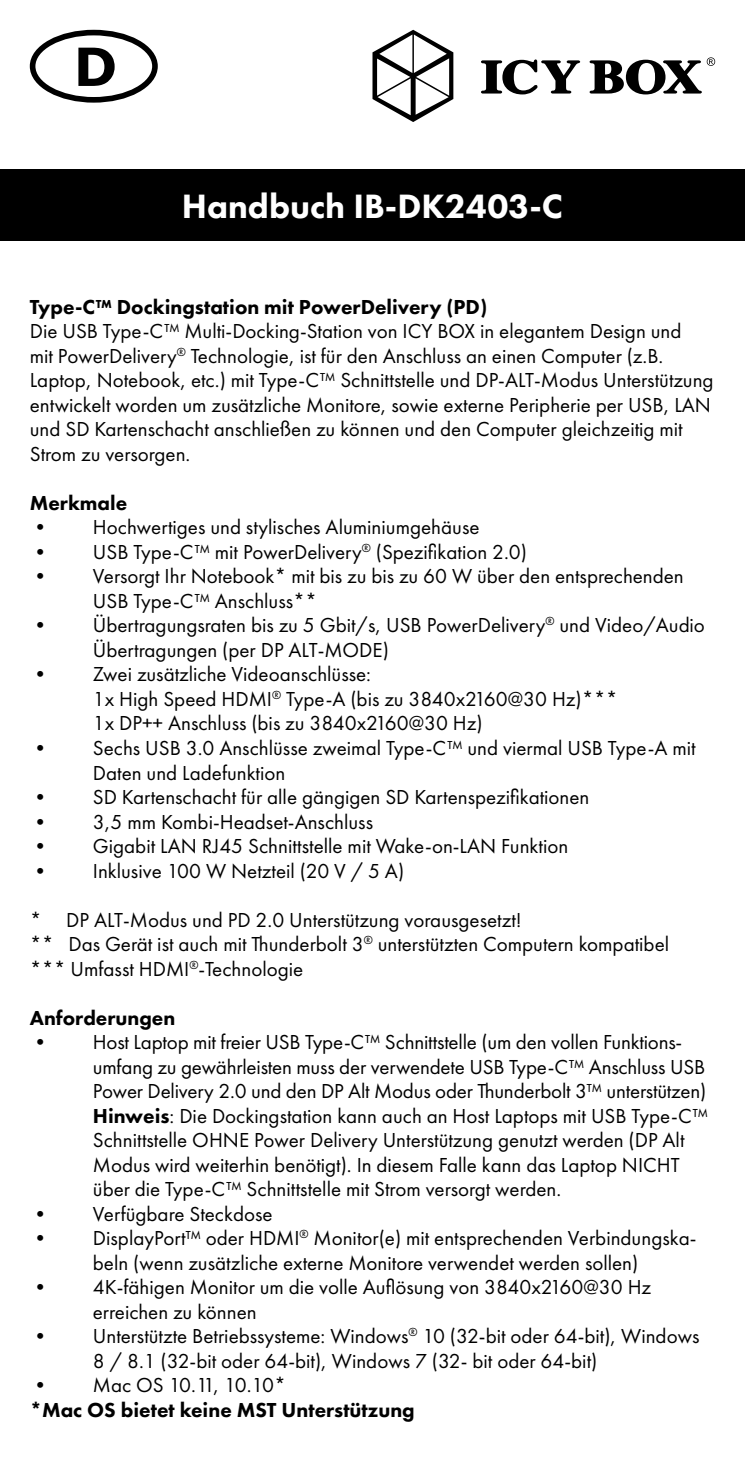
<style>
.page{position:relative;width:745px;height:1469px;background:#fff}
.page>*{position:absolute;margin:0;border:0;box-sizing:border-box;transform-origin:0 0}
.t1{font:800 35px "Futura PT";color:#fff}
.t2{font:21px/24.5px "Futura PT";color:#000}
.t3{font:800 21px "Futura PT";color:#000}
.t4{font:21px "Futura PT";letter-spacing:-.065em;color:#000}
.s1{font-weight:800}
</style>
<div class="page">
<div style="left:0;top:169px;width:744px;height:72px;background:#000"></div>
<svg style="left:372px;top:30px;width:81px;height:92px"></svg>
<svg style="left:481px;top:57px;width:233px;height:37px"></svg>
<div style="left:30px;top:30px;width:128px;height:73px;border:6px solid #000;border-radius:50%"></div>
<svg style="left:78px;top:48px;width:36px;height:38px"></svg>
<h1 class="t1" style="left:182px;top:185px;width:382px">Handbuch IB-DK2403-C</h1>
<p class="t3" style="left:30px;top:294px;width:458px">Type-C™ Dockingstation mit PowerDelivery (PD)</p>
<p class="t2" style="left:30px;top:319px;width:685px">Die USB Type-C™ Multi-Docking-Station von ICY BOX in elegantem Design und<br>mit PowerDelivery<sup>®</sup> Technologie, ist für den Anschluss an einen Computer (z.B.<br>Laptop, Notebook, etc.) mit Type-C™ Schnittstelle und DP-ALT-Modus Unterstützung entwickelt worden um zusätzliche Monitore, sowie externe Peripherie per USB, LAN und SD Kartenschacht anschließen zu können und den Computer gleichzeitig mit Strom zu versorgen.</p>
<p class="t3" style="left:30px;top:490px;width:99px">Merkmale</p>
<p class="t2" style="left:30px;top:515px;width:451px">• Hochwertiges und stylisches Aluminiumgehäuse</p>
<p class="t2" style="left:30px;top:539px;width:498px">• USB Type-C™ mit PowerDelivery<sup>®</sup> (Spezifikation 2.0)</p>
<p class="t2" style="left:93px;top:564px;width:592px;text-indent:-63px">• Versorgt Ihr Notebook* mit bis zu bis zu 60 W über den entsprechenden<br>USB Type-C™ Anschluss**</p>
<p class="t2" style="left:93px;top:613px;width:613px;text-indent:-63px">• Übertragungsraten bis zu 5 Gbit/s, USB PowerDelivery<sup>®</sup> und Video/Audio<br>Übertragungen (per DP ALT-MODE)</p>
<p class="t2" style="left:93px;top:662px;width:526px;text-indent:-63px">• Zwei zusätzliche Videoanschlüsse:<br>1x High Speed HDMI<sup>®</sup> Type-A (bis zu 3840x2160@30 Hz)***<br>1x DP++ Anschluss (bis zu 3840x2160@30 Hz)</p>
<p class="t2" style="left:93px;top:735px;width:604px;text-indent:-63px">• Sechs USB 3.0 Anschlüsse zweimal Type-C™ und viermal USB Type-A mit<br>Daten und Ladefunktion</p>
<p class="t2" style="left:30px;top:784px;width:561px">• SD Kartenschacht für alle gängigen SD Kartenspezifikationen</p>
<p class="t2" style="left:30px;top:809px;width:344px">• 3,5 mm Kombi-Headset-Anschluss</p>
<p class="t2" style="left:30px;top:833px;width:539px">• Gigabit LAN RJ45 Schnittstelle mit Wake-on-LAN Funktion</p>
<p class="t2" style="left:30px;top:858px;width:375px">• Inklusive 100 W Netzteil (20 V / 5 A)</p>
<p class="t2" style="left:30px;top:907px;width:640px">* DP ALT-Modus und PD 2.0 Unterstützung vorausgesetzt!<br>** Das Gerät ist auch mit Thunderbolt 3<sup>®</sup> unterstützten Computern kompatibel *** Umfasst HDMI<sup>®</sup>-Technologie</p>
<p class="t3" style="left:30px;top:1004px;width:147px">Anforderungen</p>
<p class="t2" style="left:93px;top:1029px;width:616px;text-indent:-63px">• Host Laptop mit freier USB Type-C™ Schnittstelle (um den vollen Funktions&shy;umfang zu gewährleisten muss der verwendete USB Type-C™ Anschluss USB Power Delivery 2.0 und den DP Alt Modus oder Thunderbolt 3™ unterstützen)<br><span class="s1">Hinweis</span>: Die Dockingstation kann auch an Host Laptops mit USB Type-C™ Schnittstelle OHNE Power Delivery Unterstützung genutzt werden (DP Alt Modus wird weiterhin benötigt). In diesem Falle kann das Laptop NICHT über die Type-C™ Schnittstelle mit Strom versorgt werden.</p>
<p class="t2" style="left:30px;top:1201px;width:244px">• Verfügbare Steckdose</p>
<p class="t2" style="left:30px;top:1225px;width:667px;text-align:center">• DisplayPort™ oder HDMI<sup>®</sup> Monitor(e) mit entsprechenden Verbindungska&shy;beln (wenn zusätzliche externe Monitore verwendet werden sollen)</p>
<p class="t2" style="left:93px;top:1274px;width:559px;text-indent:-63px">• 4K-fähigen Monitor um die volle Auflösung von 3840x2160@30 Hz erreichen zu können</p>
<p class="t2" style="left:93px;top:1323px;width:607px;text-indent:-63px">• Unterstützte Betriebssysteme: Windows<sup>®</sup> 10 (32-bit oder 64-bit), Windows<br>8 / 8.1 (32-bit oder 64-bit), Windows 7 (32- bit oder 64-bit)</p>
<p class="t4" style="left:30px;top:1372px;width:258px">• Mac OS 10.11, 10.10*</p>
<p class="t3" style="left:30px;top:1396px;width:386px">*Mac OS bietet keine MST Unterstützung</p>
</div>
